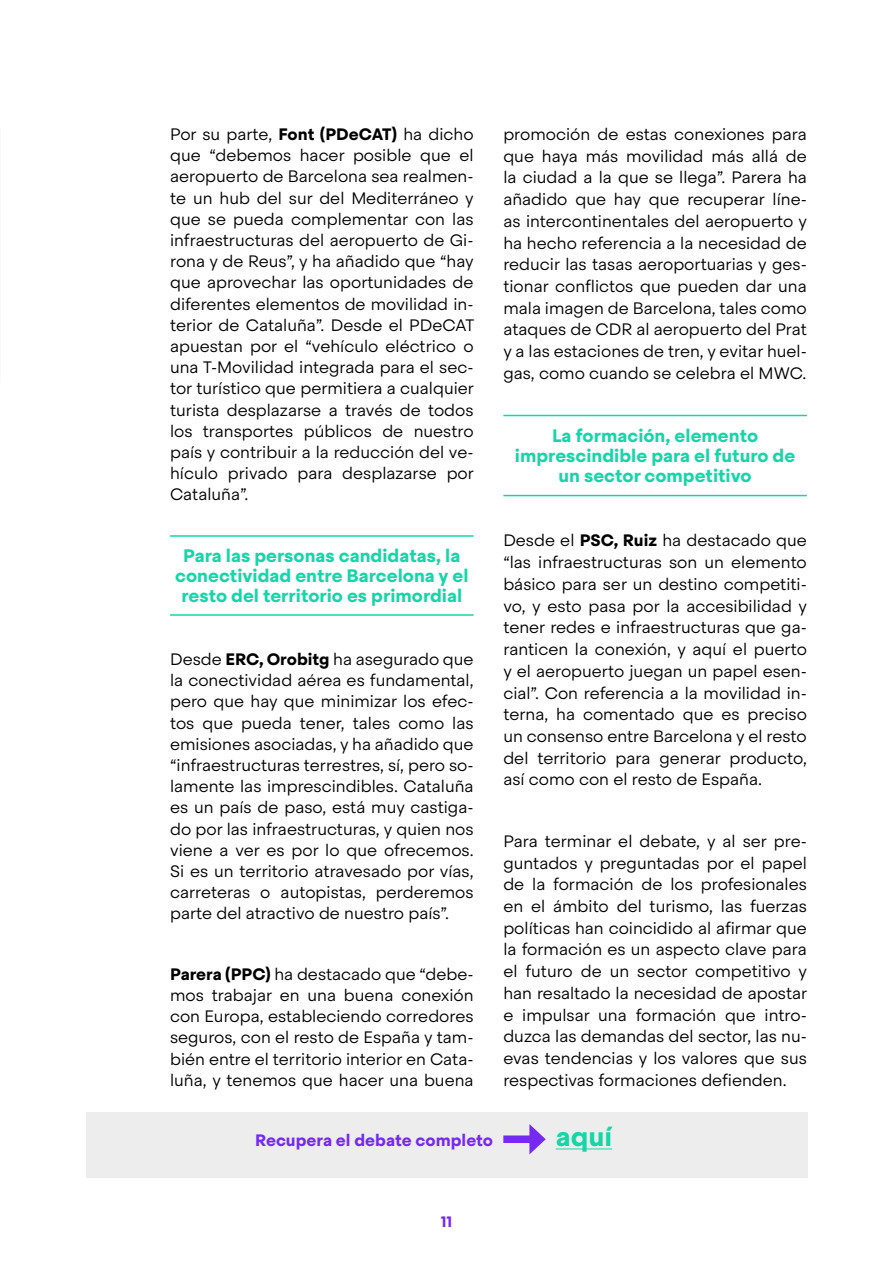
<style>
.page{position:relative;width:893px;height:1263px;background:#fff}
.page>*{position:absolute;margin:0;border:0;box-sizing:border-box;transform-origin:0 0}
.Text{font:700 27px "Steradian";color:#16d6a8}
.Destacat{font:700 18px/19.6px "Steradian";color:#16d6a8;text-align:center}
.Text-2{font:300 16.5px/21.1px "Steradian";color:#000;text-align:justify}
.Text-3{font:700 16.5px "Steradian";color:#7529f2}
.t1{font:700 15px "Steradian";color:#7529f2}
.s1{font-weight:700}
</style>
<div class="page">
<hr style="left:170px;top:535px;width:304px;height:2px;background:#16d6a8">
<hr style="left:170px;top:614px;width:304px;height:2px;background:#16d6a8">
<hr style="left:503px;top:415px;width:304px;height:1px;background:#16d6a8">
<hr style="left:503px;top:495px;width:304px;height:1px;background:#16d6a8">
<div style="left:86px;top:1113px;width:722px;height:65px;background:#ededed"></div>
<hr style="left:556px;top:1148px;width:56px;height:1px;background:#16d6a8">
<div style="left:507px;top:1135px;width:29px;height:8px;background:#7529f2"></div>
<svg style="left:529px;top:1124px;width:17px;height:30px"></svg>
<p class="Text-2" style="left:170px;top:124px;width:306px">Por su parte, <span class="s1">Font (PDeCAT)</span> ha dicho que “debemos hacer posible que el aeropuerto de Barcelona sea realmen&shy;te un hub del sur del Mediterráneo y que se pueda complementar con las infraestructuras del aeropuerto de Gi&shy;rona y de Reus”, y ha añadido que “hay que aprovechar las oportunidades de diferentes elementos de movilidad in&shy;terior de Cataluña”. Desde el PDeCAT apuestan por el “vehículo eléctrico o una T-Movilidad integrada para el sec&shy;tor turístico que permitiera a cualquier turista desplazarse a través de todos los transportes públicos de nuestro país y contribuir a la reducción del ve&shy;hículo privado para desplazarse por Cataluña”.</p>
<p class="Destacat" style="left:175px;top:546px;width:295px">Para las personas candidatas, la conectividad entre Barcelona y el resto del territorio es primordial</p>
<p class="Text-2" style="left:170px;top:648px;width:305px">Desde <span class="s1">ERC, Orobitg</span> ha asegurado que la conectividad aérea es fundamental, pero que hay que minimizar los efec&shy;tos que pueda tener, tales como las emisiones asociadas, y ha añadido que “infraestructuras terrestres, sí, pero so&shy;lamente las imprescindibles. Cataluña es un país de paso, está muy castiga&shy;do por las infraestructuras, y quien nos viene a ver es por lo que ofrecemos.<br>Si es un territorio atravesado por vías, carreteras o autopistas, perderemos parte del atractivo de nuestro país”.</p>
<p class="Text-2" style="left:170px;top:963px;width:305px"><span class="s1">Parera (PPC)</span> ha destacado que “debe&shy;mos trabajar en una buena conexión con Europa, estableciendo corredores seguros, con el resto de España y tam&shy;bién entre el territorio interior en Cata&shy;luña, y tenemos que hacer una buena</p>
<p class="Text-2" style="left:503px;top:123px;width:305px;line-height:21.8px">promoción de estas conexiones para que haya más movilidad más allá de la ciudad a la que se llega”. Parera ha añadido que hay que recuperar líne&shy;as intercontinentales del aeropuerto y ha hecho referencia a la necesidad de reducir las tasas aeroportuarias y ges&shy;tionar conflictos que pueden dar una mala imagen de Barcelona, tales como ataques de CDR al aeropuerto del Prat y a las estaciones de tren, y evitar huel&shy;gas, como cuando se celebra el MWC.</p>
<p class="Destacat" style="left:515px;top:425px;width:282px;line-height:20.1px">La formación, elemento imprescindible para el futuro de un sector competitivo</p>
<p class="Text-2" style="left:503px;top:530px;width:305px;line-height:21.8px">Desde el <span class="s1">PSC, Ruiz</span> ha destacado que “las infraestructuras son un elemento básico para ser un destino competiti&shy;vo, y esto pasa por la accesibilidad y tener redes e infraestructuras que ga&shy;ranticen la conexión, y aquí el puerto y el aeropuerto juegan un papel esen&shy;cial”. Con referencia a la movilidad in&shy;terna, ha comentado que es preciso un consenso entre Barcelona y el resto del territorio para generar producto, así como con el resto de España.</p>
<p class="Text-2" style="left:503px;top:830px;width:305px;line-height:21.8px">Para terminar el debate, y al ser pre&shy;guntados y preguntadas por el papel de la formación de los profesionales en el ámbito del turismo, las fuerzas políticas han coincidido al afirmar que la formación es un aspecto clave para el futuro de un sector competitivo y han resaltado la necesidad de apostar e impulsar una formación que intro&shy;duzca las demandas del sector, las nu&shy;evas tendencias y los valores que sus respectivas formaciones defienden.</p>
<p class="Text-3" style="left:255px;top:1130px;width:240px">Recupera el debate completo</p>
<p class="Text" style="left:556px;top:1120px;width:58px">aquí</p>
<p class="t1" style="left:441px;top:1213px;width:13px">11</p>
</div>
